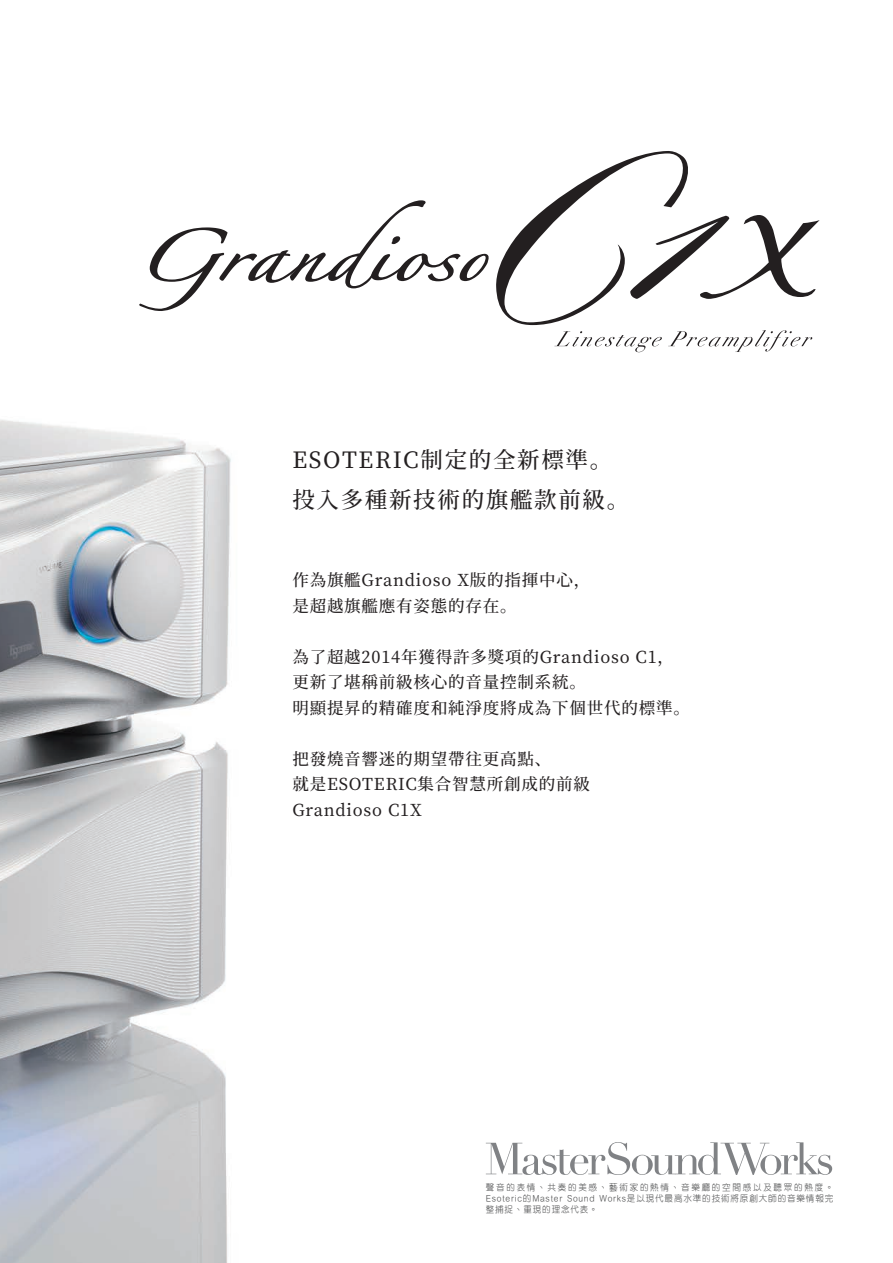
<style>
.page{position:relative;width:893px;height:1263px;background:#fff}
.page>*{position:absolute;margin:0;border:0;box-sizing:border-box;transform-origin:0 0}
.t1{font:500 22.5px/40.5px "Noto Serif JP";letter-spacing:.075em;color:#231f20}
.t2{font:500 16.5px/25.5px "Noto Serif JP";letter-spacing:.05em;color:#231f20}
.t3{font:9px/10.8px "DF Yuan Lt HKP BF";letter-spacing:.1em;color:#4b4c4d;text-align:justify;scale:.95 1}
</style>
<div class="page">
<img style="left:0;top:419px;width:231px;height:844px">
<svg style="left:486px;top:1142px;width:346px;height:33px"></svg>
<svg style="left:139px;top:200px;width:350px;height:111px"></svg>
<svg style="left:496px;top:151px;width:324px;height:201px"></svg>
<h1 class="t1" style="left:292px;top:439px;width:338px">ESOTERIC制定的全新標準。投入多種新技術的旗艦款前級。</h1>
<p class="t2" style="left:292px;top:568px;width:299px">作為旗艦Grandioso X版的指揮中心，是超越旗艦應有姿態的存在。</p>
<p class="t2" style="left:292px;top:644px;width:399px">為了超越2014年獲得許多獎項的Grandioso C1，更新了堪稱前級核心的音量控制系統。<br>明顯提昇的精確度和純淨度將成為下個世代的標準。</p>
<p class="t2" style="left:292px;top:746px;width:299px">把發燒音響迷的期望帶往更高點、<br>就是ESOTERIC集合智慧所創成的前級<br>Grandioso C1X</p>
<p class="t3" style="left:486px;top:1182px;width:367px">聲音的表情、共奏的美感、藝術家的熱情、音樂廳的空間感以及聽眾的熱度。Esoteric的Master Sound Works是以現代最高水準的技術將原創大師的音樂情報完整捕捉、重現的理念代表。</p>
</div>
